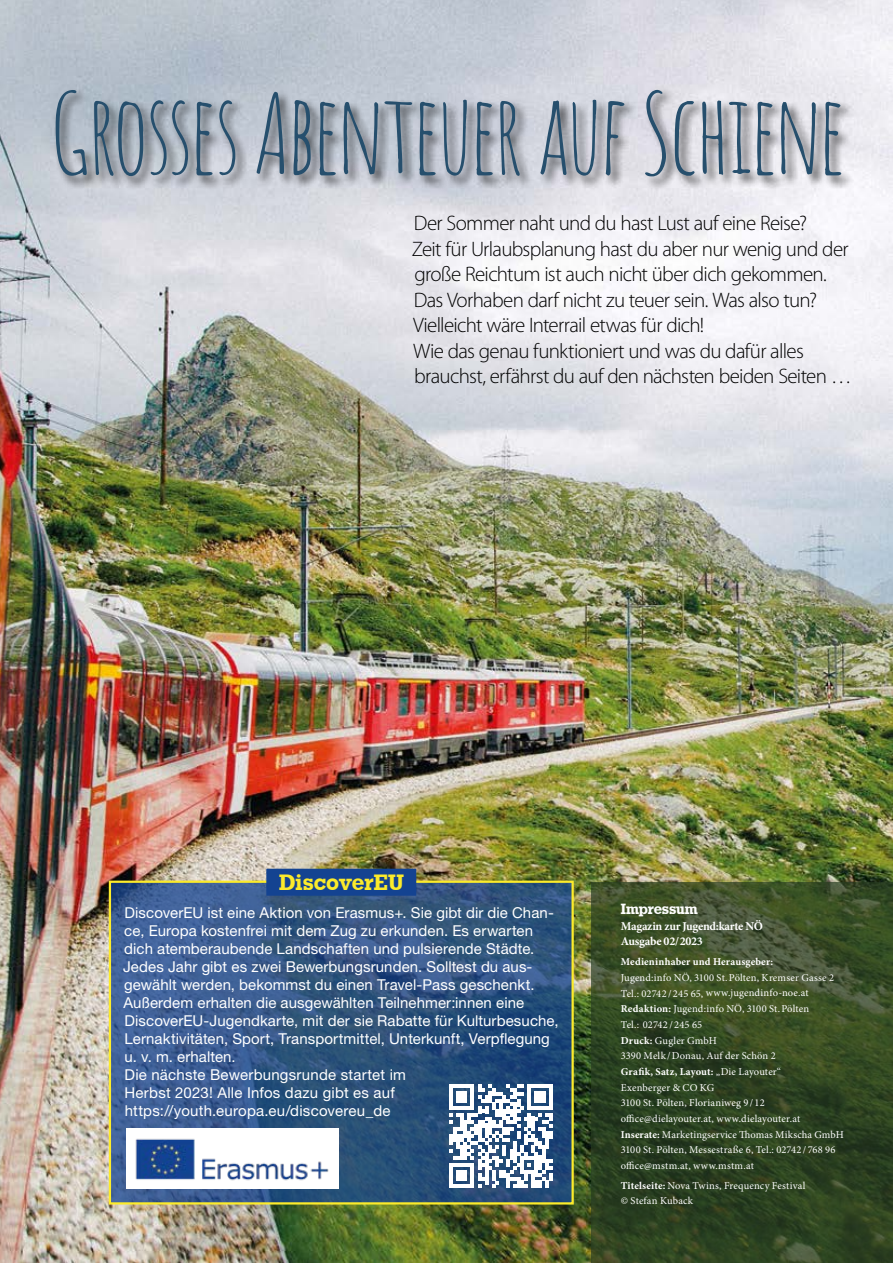
<style>
.page{position:relative;width:893px;height:1263px;background:#fff}
.page>*{position:absolute;margin:0;border:0;box-sizing:border-box;transform-origin:0 0}
.t1{font:22.5px "Geometric Slab 712 BT Bold A";letter-spacing:.005em;color:#fceb2b}
.t2{font:300 21px/25.5px "Myriad Pro";letter-spacing:-.035em;color:#000}
.t3{font:15px/18px "Helvetica Neue LT Std";letter-spacing:.005em;color:#fff}
.t4{font:15px "Geometric Slab 712 BT Bold A";letter-spacing:-.015em;color:#fff}
.t5{font:700 12px/15.6px "Minion Pro";letter-spacing:-.025em;color:#fff}
.t6{font:10.5px/15.6px "Minion Pro";letter-spacing:.01em;color:#fff}
.t7{font:700 10.5px "Minion Pro";letter-spacing:.015em;color:#fff}
.s1{font-weight:700}
</style>
<div class="page">
<img style="left:0;top:0;width:893px;height:1263px">
<div style="left:53px;top:88px;width:802px;height:102px;background:#000;opacity:.75"></div>
<svg style="left:56px;top:90px;width:785px;height:86px;background:#a0a9b5"></svg>
<svg style="left:112px;top:883px;width:459px;height:318px;background:#315584"></svg>
<div style="left:109px;top:880px;width:465px;height:324px;border:2px solid #fceb2b"></div>
<img style="left:126px;top:1128px;width:212px;height:61px">
<div style="left:266px;top:869px;width:150px;height:27px;background:#144391"></div>
<svg style="left:449px;top:1085px;width:103px;height:103px"></svg>
<svg style="left:591px;top:882px;width:302px;height:381px;background:#344824"></svg>
<p class="t2" style="left:412px;top:210px;width:441px">Der Sommer naht und du hast Lust auf eine Reise?<br>Zeit für Urlaubsplanung hast du aber nur wenig und der große Reichtum ist auch nicht über dich gekommen.<br>Das Vorhaben darf nicht zu teuer sein. Was also tun?<br>Vielleicht wäre Interrail etwas für dich!<br>Wie das genau funktioniert und was du dafür alles brauchst, erfährst du auf den nächsten beiden Seiten …</p>
<h1 class="t1" style="left:279px;top:868px;width:126px">DiscoverEU</h1>
<p class="t3" style="left:123px;top:903px;width:437px">DiscoverEU ist eine Aktion von Erasmus+. Sie gibt dir die Chan&shy;ce, Europa kostenfrei mit dem Zug zu erkunden. Es erwarten dich atemberaubende Landschaften und pulsierende Städte.<br>Jedes Jahr gibt es zwei Bewerbungsrunden. Solltest du aus&shy;gewählt werden, bekommst du einen Travel-Pass geschenkt.<br>Außerdem erhalten die ausgewählten Teilnehmer:innen eine DiscoverEU-Jugendkarte, mit der sie Rabatte für Kulturbesuche, Lernaktivitäten, Sport, Transportmittel, Unterkunft, Verpflegung u. v. m. erhalten.<br>Die nächste Bewerbungsrunde startet im<br>Herbst 2023! Alle Infos dazu gibt es auf https://youth.europa.eu/discovereu_de</p>
<p class="t4" style="left:621px;top:900px;width:78px">Impressum</p>
<p class="t5" style="left:621px;top:919px;width:144px">Magazin zur Jugend:karte NÖ<br>Ausgabe 02/2023</p>
<p class="t7" style="left:621px;top:956px;width:154px">Medieninhaber und Herausgeber:</p>
<p class="t6" style="left:621px;top:970px;width:215px;line-height:14.9px">Jugend:info NÖ, 3100 St.Pölten, Kremser Gasse 2<br>Tel.: 02742 / 245 65, www.jugendinfo-noe.at</p>
<p class="t6" style="left:621px;top:1001px;width:224px"><span class="s1">Redaktion:</span> Jugend:info NÖ, 3100 St.Pölten<br>Tel.: 02742 / 245 65<br><span class="s1">Druck:</span> Gugler GmbH<br>3390 Melk /Donau, Auf der Schön 2<br><span class="s1">Grafik, Satz, Layout:</span> „Die Layouter“<br>Exenberger &amp; CO KG<br>3100 St. Pölten, Florianiweg 9 / 12 office@dielayouter.at, www.dielayouter.at<br><span class="s1">Inserate:</span> Marketingservice Thomas Mikscha GmbH 3100 St. Pölten, Messestraße 6, Tel.: 02742/768 96 office@mstm.at, www.mstm.at</p>
<p class="t6" style="left:621px;top:1178px;width:186px"><span class="s1">Titelseite:</span> Nova Twins, Frequency Festival © Stefan Kuback</p>
</div>
